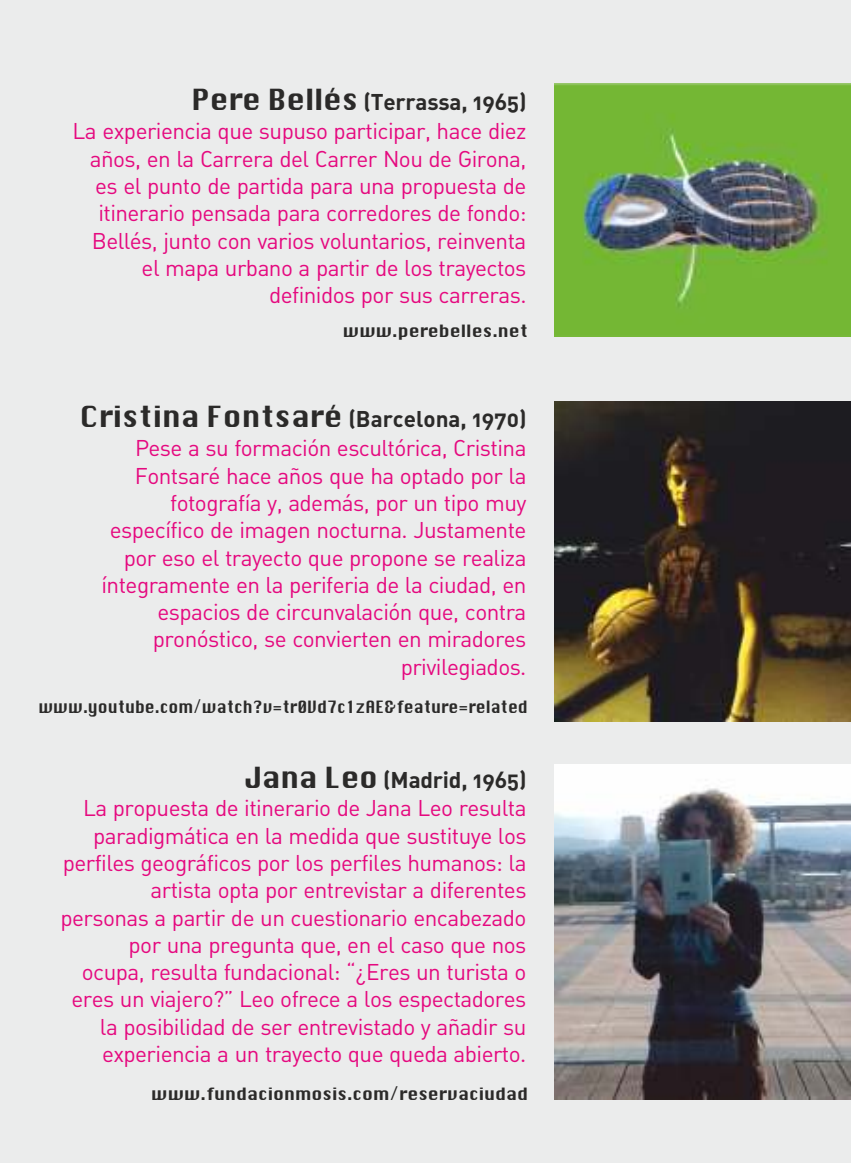
<style>
.page{position:relative;width:851px;height:1163px;background:#fff}
.page>*{position:absolute;margin:0;border:0;box-sizing:border-box;transform-origin:0 0}
.t1{font:30px "Chicane";color:#2b2a29}
.t2{font:22.5px/27.5px "DIN Alternate";letter-spacing:-.025em;color:#e5097f;text-align:right}
.t3{font:17.5px "Chicane";color:#2b2a29}
.t4{font:17.5px "Chicane";color:#2b2a29;scale:.9 1}
.s1{font-family:"Chicane";font-size:30px;color:#2b2a29}
.s2{font-weight:700;color:#2b2a29}
.s3{font-family:"DIN Alternate";font-weight:700;font-size:22.5px}
</style>
<div class="page">
<div style="left:0;top:0;width:850px;height:1162px;background:#ebecec"></div>
<img style="left:554px;top:764px;width:296px;height:335px">
<img style="left:555px;top:83px;width:295px;height:253px">
<img style="left:554px;top:401px;width:296px;height:320px">
<p class="t2" style="left:73px;top:91px;width:455px"><span class="s1">Pere Bellés</span> <span class="s2">(Terrassa, 1965)<br></span>La experiencia que supuso participar, hace diez años, en la Carrera del Carrer Nou de Girona, es el punto de partida para una propuesta de itinerario pensada para corredores de fondo:<br>Bellés, junto con varios voluntarios, reinventa el mapa urbano a partir de los trayectos definidos por sus carreras.</p>
<p class="t3" style="left:343px;top:321px;width:186px">www.perebelles.net</p>
<h1 class="t1" style="left:80px;top:400px;width:448px">Cristina Fontsaré <span class="s3">(Barcelona, 1970)</span></h1>
<p class="t2" style="left:101px;top:437px;width:426px">Pese a su formación escultórica, Cristina Fontsaré hace años que ha optado por la fotografía y, además, por un tipo muy específico de imagen nocturna. Justamente por eso el trayecto que propone se realiza íntegramente en la periferia de la ciudad, en espacios de circunvalación que, contra pronóstico, se convierten en miradores privilegiados.</p>
<p class="t4" style="left:38px;top:696px;width:545px">www.youtube.com/watch?v=tr0Vd7c1zAE&amp;feature=related</p>
<p class="t2" style="left:60px;top:767px;width:467px"><span class="s1">Jana Leo</span> <span class="s2">(Madrid, 1965)<br></span>La propuesta de itinerario de Jana Leo resulta paradigmática en la medida que sustituye los perfiles geográficos por los perfiles humanos: la artista opta por entrevistar a diferentes personas a partir de un cuestionario encabezado por una pregunta que, en el caso que nos ocupa, resulta fundacional: “¿Eres un turista o eres un viajero?” Leo ofrece a los espectadores la posibilidad de ser entrevistado y añadir su experiencia a un trayecto que queda abierto.</p>
<p class="t3" style="left:151px;top:1083px;width:378px">www.fundacionmosis.com/reservaciudad</p>
</div>
